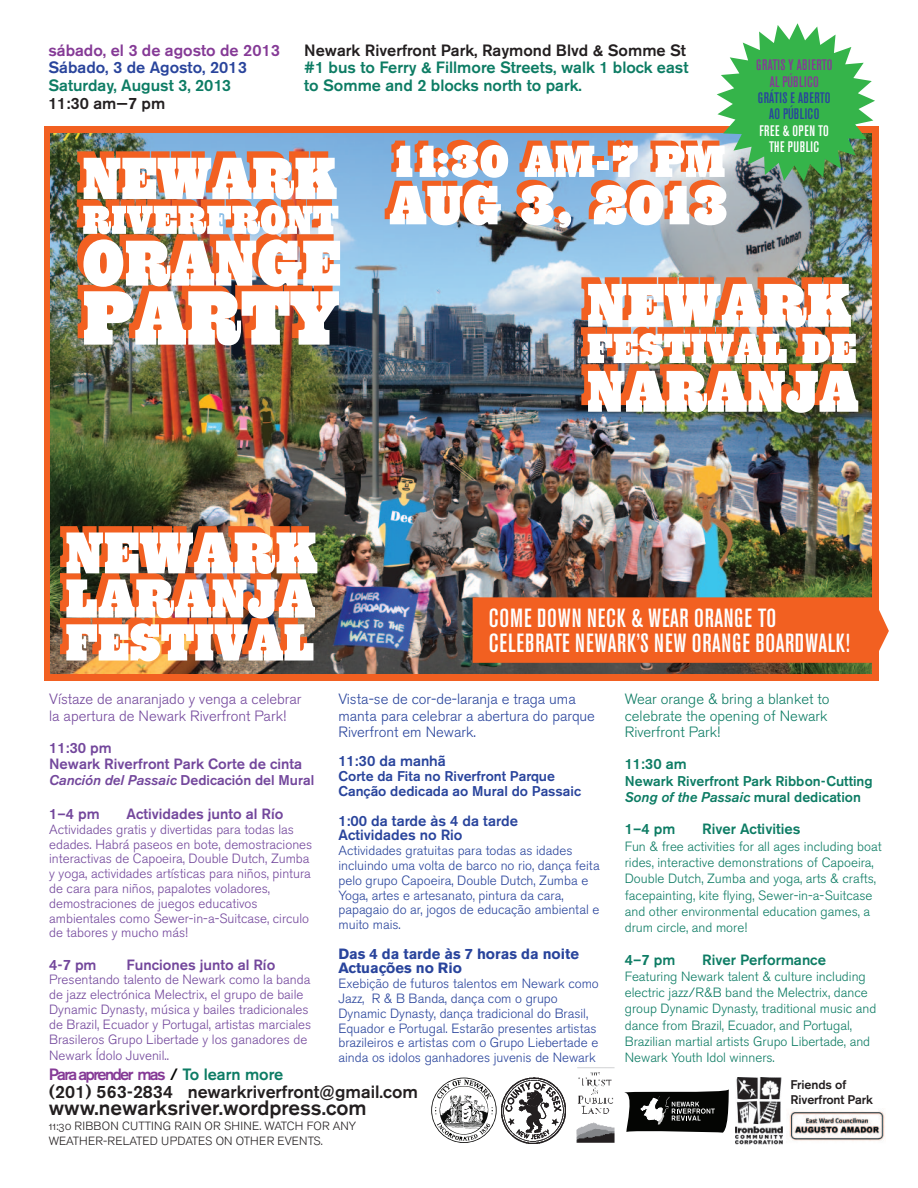
<style>
.page{position:relative;width:918px;height:1188px;background:#fff}
.page>*{position:absolute;margin:0;border:0;box-sizing:border-box;transform-origin:0 0}
.t1{font:500 condensed 26.1px/24.9px "Akzidenz Grotesk BE";letter-spacing:.03em;color:#fff}
.t2{font:500 20.7px "Akzidenz Grotesk BE";color:#231f20}
.t3{font:500 17.7px "Akzidenz Grotesk BE";color:#231f20}
.t4{font:500 16.2px/17.7px "Akzidenz Grotesk BE";color:#0d7c64}
.t5{font:500 16.2px "Akzidenz Grotesk BE";color:#231f20}
.t6{font:500 16.2px "Akzidenz Grotesk BE";letter-spacing:-.1em;color:#853a96}
.t7{font:500 16.2px "Akzidenz Grotesk BE";color:#853a96}
.t8{font:500 16.2px "Akzidenz Grotesk BE";color:#29449c}
.t9{font:500 condensed 15.15px/16.4px "Akzidenz Grotesk BE";letter-spacing:.025em;color:#853a96;text-align:center}
.t10{font:500 condensed 15.15px/16.4px "Akzidenz Grotesk BE";letter-spacing:.02em;color:#29449c;text-align:center}
.t11{font:500 condensed 15.15px/16.4px "Akzidenz Grotesk BE";letter-spacing:.035em;color:#fff;text-align:center}
.t12{font:500 14.85px/16.2px "Akzidenz Grotesk BE";color:#73479c}
.t13{font:14.85px/16.2px "Akzidenz Grotesk BE Light Os F";color:#29449c}
.t14{font:14.85px/16.2px "Akzidenz Grotesk BE Light Os F";color:#0d7c64}
.t15{font:14.85px/16.2px "Akzidenz Grotesk BE Light Os F";color:#73479c}
.t16{font:500 14.85px/14.9px "Akzidenz Grotesk BE";color:#29449c}
.t17{font:500 14.85px "Akzidenz Grotesk BE";color:#0d7c64}
.t18{font:700 14.85px/14.9px "Akzidenz Grotesk BE";color:#29449c}
.t19{font:500 14.1px/16.2px "Akzidenz Grotesk BE";color:#0d7c64}
.t20{font:500 14.1px/14.9px "Akzidenz Grotesk BE";color:#29449c}
.t21{font:500 14.1px "Akzidenz Grotesk BE";color:#73479c}
.t22{font:13.35px/14.9px "Akzidenz Grotesk BE Light Os F";color:#73479c}
.t23{font:13.35px/16.2px "Akzidenz Grotesk BE Light Os F";color:#0d7c64}
.t24{font:13.35px/14.9px "Akzidenz Grotesk BE Light Os F";color:#29449c}
.t25{font:500 12.45px/15px "Akzidenz Grotesk BE";letter-spacing:-.01em;color:#231f20}
.t26{font:11.85px/14.9px "Akzidenz Grotesk BE Light Os F";letter-spacing:.02em;color:#231f20}
.s1{font-style:italic}
.s2{color:#040503}
.s3{color:#0d7c64}
</style>
<div class="page">
<div style="left:44px;top:126px;width:835px;height:555px;background:#f26021"></div>
<img style="left:51px;top:133px;width:820px;height:541px">
<svg style="left:473px;top:597px;width:416px;height:66px"></svg>
<svg style="left:624px;top:1089px;width:112px;height:44px"></svg>
<svg style="left:432px;top:1078px;width:64px;height:64px"></svg>
<img style="left:736px;top:1077px;width:47px;height:68px">
<img style="left:501px;top:1077px;width:65px;height:67px">
<img style="left:576px;top:1067px;width:39px;height:76px">
<img style="left:77px;top:151px;width:263px;height:194px">
<img style="left:581px;top:277px;width:277px;height:136px">
<img style="left:60px;top:526px;width:257px;height:135px">
<svg style="left:385px;top:140px;width:123px;height:85px"></svg>
<svg style="left:516px;top:23px;width:359px;height:205px"></svg>
<img style="left:789px;top:1111px;width:96px;height:30px">
<p class="t7" style="left:48px;top:40px;width:233px">sábado, el 3 de agosto de 2013</p>
<p class="t8" style="left:48px;top:58px;width:200px">Sábado, 3 de Agosto, 2013</p>
<p class="t4" style="left:48px;top:76px;width:184px">Saturday, August 3, 2013</p>
<p class="t5" style="left:48px;top:93px;width:118px">11:30 am—7 pm</p>
<p class="t5" style="left:304px;top:40px;width:383px">Newark Riverfront Park, Raymond Blvd &amp; Somme St</p>
<p class="t4" style="left:304px;top:59px;width:386px">#1 bus to Ferry &amp; Fillmore Streets, walk 1 block east to Somme and 2 blocks north to park.</p>
<p class="t9" style="left:756px;top:57px;width:78px">GRATIS Y ABIERTO<br>AL PÚBLICO</p>
<p class="t10" style="left:758px;top:90px;width:74px">GRÁTIS E ABERTO<br>AO PÚBLICO</p>
<p class="t11" style="left:760px;top:123px;width:71px">FREE &amp; OPEN TO<br>THE PUBLIC</p>
<h1 class="t1" style="left:489px;top:606px;width:363px">COME DOWN NECK &amp; WEAR ORANGE TO<br>CELEBRATE NEWARK’S NEW ORANGE BOARDWALK!</h1>
<p class="t15" style="left:49px;top:691px;width:254px">Vístaze de anaranjado y venga a celebrar la apertura de Newark Riverfront Park!</p>
<p class="t12" style="left:49px;top:739px;width:254px">11:30 pm<br>Newark Riverfront Park Corte de cinta</p>
<p class="t21" style="left:49px;top:772px;width:267px"><span class="s1">Canción del Passaic</span> Dedicación del Mural</p>
<p class="t12" style="left:49px;top:806px;width:52px">1–4 pm</p>
<p class="t12" style="left:127px;top:806px;width:158px">Actividades junto al Río</p>
<p class="t22" style="left:49px;top:822px;width:265px">Actividades gratis y divertidas para todas las edades. Habrá paseos en bote, demostraciones interactivas de Capoeira, Double Dutch, Zumba y yoga, actividades artísticas para niños, pintura de cara para niños, papalotes voladores, demostraciones de juegos educativos ambientales como Sewer-in-a-Suitcase, circulo de tabores y mucho más!</p>
<p class="t12" style="left:49px;top:956px;width:49px">4-7 pm</p>
<p class="t12" style="left:127px;top:956px;width:150px">Funciones junto al Río</p>
<p class="t22" style="left:49px;top:973px;width:264px">Presentando talento de Newark como la banda de jazz electrónica Melectrix, el grupo de baile Dynamic Dynasty, música y bailes tradicionales de Brazil, Ecuador y Portugal, artistas marciales Brasileros Grupo Libertade y los ganadores de Newark Ídolo Juvenil..</p>
<p class="t13" style="left:338px;top:691px;width:258px">Vista-se de cor-de-laranja e traga uma manta para celebrar a abertura do parque<br>Riverfront em Newark.</p>
<p class="t16" style="left:338px;top:754px;width:109px">11:30 da manhã</p>
<p class="t20" style="left:338px;top:769px;width:244px">Corte da Fita no Riverfront Parque<br>Canção dedicada ao Mural do Passaic</p>
<p class="t16" style="left:338px;top:813px;width:181px">1:00 da tarde às 4 da tarde<br>Actividades no Rio</p>
<p class="t24" style="left:338px;top:843px;width:263px">Actividades gratuitas para todas as idades incluindo uma volta de barco no rio, dança feita pelo grupo Capoeira, Double Dutch, Zumba e Yoga, artes e artesanato, pintura da cara, papagaio do ar, jogos de educação ambiental e muito mais.</p>
<p class="t18" style="left:338px;top:946px;width:242px">Das 4 da tarde às 7 horas da noite<br>Actuações no Rio</p>
<p class="t24" style="left:338px;top:976px;width:262px">Exebição de futuros talentos em Newark como Jazz, R &amp; B Banda, dança com o grupo Dynamic Dynasty, dança tradicional do Brasil, Equador e Portugal. Estarão presentes artistas brazileiros e artistas com o Grupo Liebertade e ainda os idolos ganhadores juvenis de Newark</p>
<p class="t6" style="left:49px;top:1064px;width:236px">Para aprender mas <span class="s2">/</span> <span class="s3">To learn more</span></p>
<h3 class="t3" style="left:49px;top:1081px;width:371px">(201) 563-2834 newarkriverfront@gmail.com</h3>
<h2 class="t2" style="left:49px;top:1096px;width:319px">www.newarksriver.wordpress.com</h2>
<p class="t26" style="left:49px;top:1119px;width:309px">11:30 RIBBON CUTTING RAIN OR SHINE. WATCH FOR ANY<br>WEATHER-RELATED UPDATES ON OTHER EVENTS.</p>
<p class="t14" style="left:625px;top:691px;width:206px">Wear orange &amp; bring a blanket to celebrate the opening of Newark<br>Riverfront Park!</p>
<p class="t17" style="left:625px;top:755px;width:63px">11:30 am</p>
<p class="t19" style="left:625px;top:773px;width:249px">Newark Riverfront Park Ribbon-Cutting<br><span class="s1">Song of the Passaic</span> mural dedication</p>
<p class="t17" style="left:625px;top:820px;width:52px">1–4 pm</p>
<p class="t17" style="left:702px;top:820px;width:100px">River Activities</p>
<p class="t23" style="left:625px;top:838px;width:258px">Fun &amp; free activities for all ages including boat rides, interactive demonstrations of Capoeira, Double Dutch, Zumba and yoga, arts &amp; crafts, facepainting, kite flying, Sewer-in-a-Suitcase and other environmental education games, a drum circle, and more!</p>
<p class="t17" style="left:625px;top:950px;width:52px">4–7 pm</p>
<p class="t17" style="left:702px;top:950px;width:125px">River Performance</p>
<p class="t23" style="left:625px;top:968px;width:253px">Featuring Newark talent &amp; culture including electric jazz/R&amp;B band the Melectrix, dance group Dynamic Dynasty, traditional music and dance from Brazil, Ecuador, and Portugal, Brazilian martial artists Grupo Libertade, and Newark Youth Idol winners.</p>
<p class="t25" style="left:791px;top:1078px;width:84px">Friends of<br>Riverfront Park</p>
</div>
